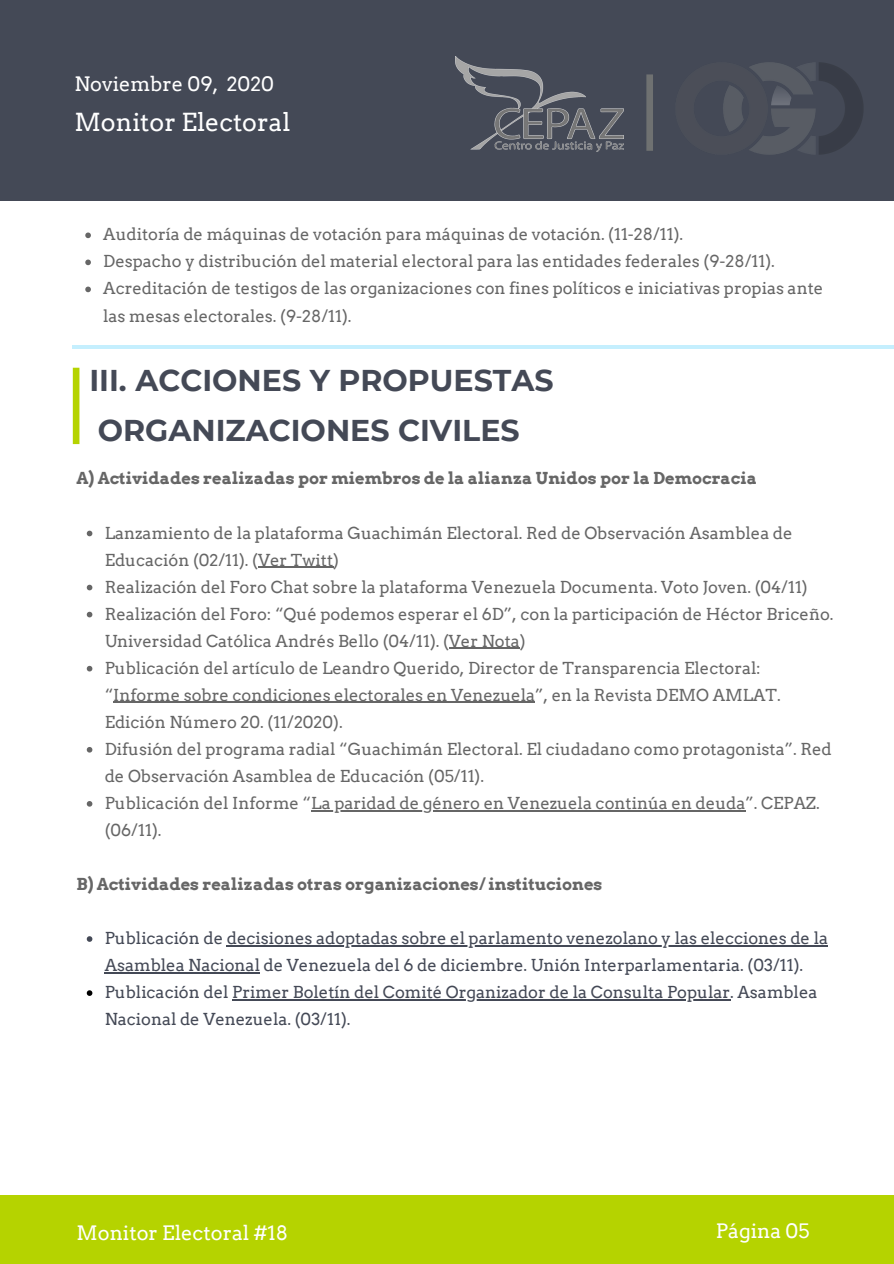
<style>
.page{position:relative;width:894px;height:1264px;background:#fff}
.page>*{position:absolute;margin:0;border:0;box-sizing:border-box;transform-origin:0 0}
.t1{font:700 30px/49.5px "Montserrat";color:#444956}
.t2{font:24.9px "Arvo";color:#fff}
.t3{font:19.8px "Arvo";color:#fff}
.t4{font:16.5px/27px "Arvo";color:#666}
.t5{font:16.5px/27px "Arvo";color:#444956}
.t6{font:700 16.5px "Arvo";color:#666}
</style>
<div class="page">
<div style="left:0;top:0;width:893px;height:200px;background:#444956"></div>
<div style="left:0;top:1195px;width:893px;height:68px;background:#b5d300"></div>
<svg style="left:87px;top:530px;width:5px;height:6px"></svg>
<hr style="left:258px;top:566px;width:75px;height:2px;background:#666">
<svg style="left:87px;top:584px;width:5px;height:6px"></svg>
<svg style="left:87px;top:611px;width:5px;height:6px"></svg>
<hr style="left:449px;top:648px;width:70px;height:1px;background:#666">
<svg style="left:87px;top:666px;width:5px;height:5px"></svg>
<hr style="left:113px;top:702px;width:422px;height:1px;background:#666">
<svg style="left:87px;top:747px;width:5px;height:5px"></svg>
<svg style="left:87px;top:801px;width:5px;height:5px"></svg>
<hr style="left:311px;top:810px;width:434px;height:1px;background:#666">
<svg style="left:87px;top:936px;width:5px;height:5px"></svg>
<hr style="left:227px;top:945px;width:600px;height:1px;background:#444956">
<hr style="left:105px;top:972px;width:155px;height:1px;background:#444956">
<svg style="left:87px;top:990px;width:5px;height:5px"></svg>
<hr style="left:232px;top:999px;width:498px;height:1px;background:#444956">
<hr style="left:72px;top:345px;width:821px;height:3px;background:#00bcfb">
<svg style="left:85px;top:232px;width:6px;height:6px"></svg>
<svg style="left:85px;top:259px;width:6px;height:6px"></svg>
<svg style="left:85px;top:286px;width:6px;height:6px"></svg>
<img style="left:652px;top:62px;width:211px;height:93px">
<img style="left:455px;top:57px;width:168px;height:95px">
<svg style="left:646px;top:74px;width:6px;height:77px"></svg>
<svg style="left:73px;top:368px;width:6px;height:76px"></svg>
<p class="t3" style="left:74px;top:72px;width:201px">Noviembre 09, 2020</p>
<h2 class="t2" style="left:74px;top:107px;width:217px">Monitor Electoral</h2>
<p class="t4" style="left:103px;top:221px;width:721px">Auditoría de máquinas de votación para máquinas de votación. (11-28/11).<br>Despacho y distribución del material electoral para las entidades federales (9-28/11).<br>Acreditación de testigos de las organizaciones con fines políticos e iniciativas propias ante las mesas electorales. (9-28/11).</p>
<h1 class="t1" style="left:89px;top:356px;width:465px">III. ACCIONES Y PROPUESTAS<br>ORGANIZACIONES CIVILES</h1>
<p class="t6" style="left:77px;top:468px;width:681px">A) Actividades realizadas por miembros de la alianza Unidos por la Democracia</p>
<p class="t4" style="left:105px;top:519px;width:730px">Lanzamiento de la plataforma Guachimán Electoral. Red de Observación Asamblea de Educación (02/11). (Ver Twitt)<br>Realización del Foro Chat sobre la plataforma Venezuela Documenta. Voto Joven. (04/11)<br>Realización del Foro: “Qué podemos esperar el 6D”, con la participación de Héctor Briceño.<br>Universidad Católica Andrés Bello (04/11). (Ver Nota)<br>Publicación del artículo de Leandro Querido, Director de Transparencia Electoral: “Informe sobre condiciones electorales en Venezuela”, en la Revista DEMO AMLAT.<br>Edición Número 20. (11/2020).<br>Difusión del programa radial “Guachimán Electoral. El ciudadano como protagonista”. Red de Observación Asamblea de Educación (05/11).<br>Publicación del Informe “La paridad de género en Venezuela continúa en deuda”. CEPAZ. (06/11).</p>
<p class="t6" style="left:77px;top:874px;width:527px">B) Actividades realizadas otras organizaciones/ instituciones</p>
<p class="t5" style="left:105px;top:924px;width:724px">Publicación de decisiones adoptadas sobre el parlamento venezolano y las elecciones de la Asamblea Nacional de Venezuela del 6 de diciembre. Unión Interparlamentaria. (03/11).<br>Publicación del Primer Boletín del Comité Organizador de la Consulta Popular. Asamblea Nacional de Venezuela. (03/11).</p>
<p class="t3" style="left:77px;top:1220px;width:213px">Monitor Electoral #18</p>
<p class="t3" style="left:715px;top:1218px;width:95px">Página 05</p>
</div>
